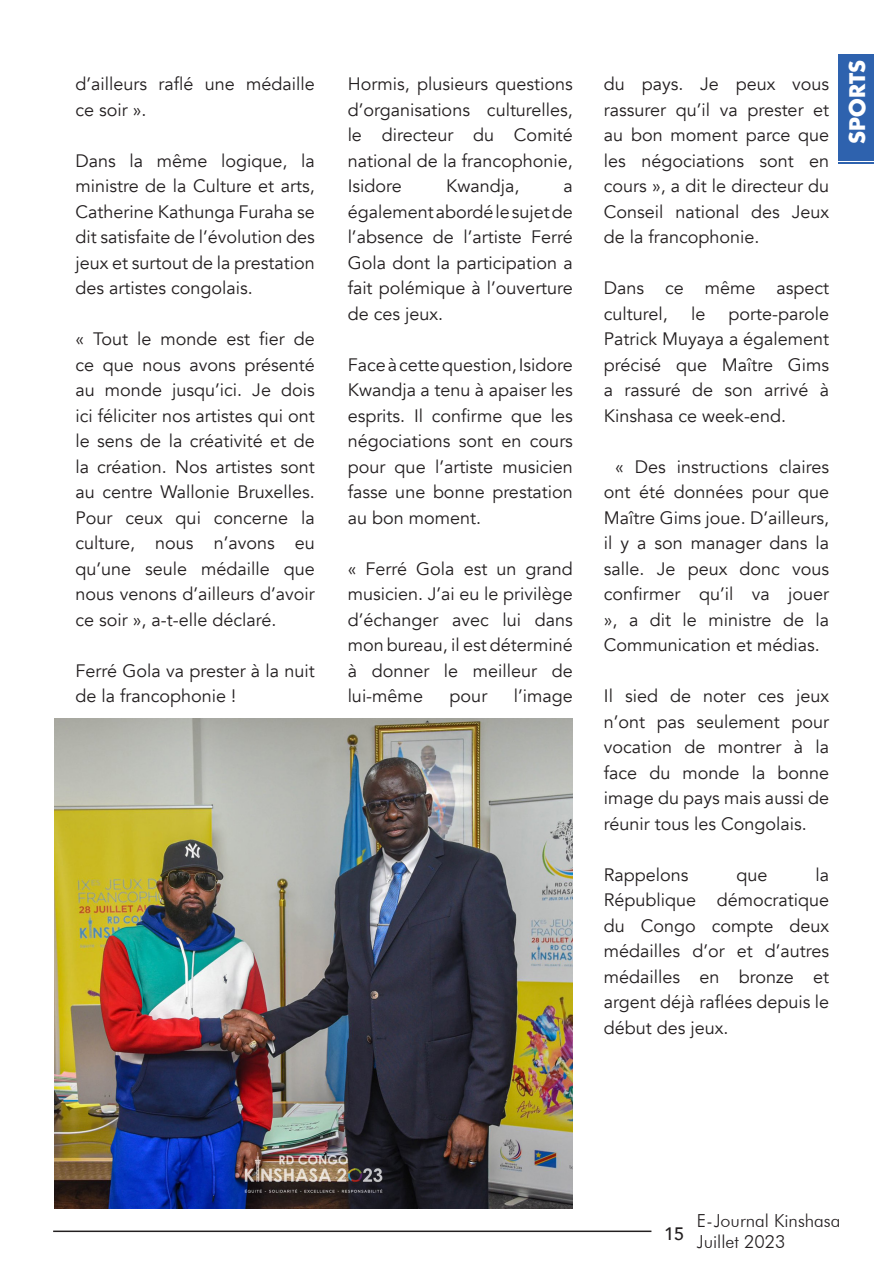
<style>
.page{position:relative;width:893px;height:1263px;background:#fff}
.page>*{position:absolute;margin:0;border:0;box-sizing:border-box;transform-origin:0 0}
.t1{font:700 21px "Futura LT";color:#fff}
.t2{font:18px/25.5px "Avenir";color:#231f20;text-align:justify}
.t3{font:300 18px/21.6px "Futura BT";color:#231f20}
.t4{font:500 18px "Avenir";color:#231f20}
</style>
<div class="page">
<div style="left:839px;top:54px;width:35px;height:100px;background:#2e62ae"></div>
<hr style="left:839px;top:162px;width:35px;height:1px;background:#2e62ae">
<hr style="left:839px;top:157px;width:35px;height:3px;background:#2e62ae">
<hr style="left:839px;top:155px;width:35px;height:1px;background:#2e62ae">
<hr style="left:53px;top:1230px;width:598px;height:2px;background:#231f20">
<img style="left:54px;top:719px;width:519px;height:490px">
<p class="t2" style="left:75px;top:72px;width:241px">d’ailleurs raflé une médaille ce soir ».</p>
<p class="t2" style="left:75px;top:148px;width:241px">Dans la même logique, la ministre de la Culture et arts, Catherine Kathunga Furaha se dit satisfaite de l’évolution des jeux et surtout de la prestation des artistes congolais.</p>
<p class="t2" style="left:75px;top:327px;width:241px">« Tout le monde est fier de ce que nous avons présenté au monde jusqu’ici. Je dois ici féliciter nos artistes qui ont le sens de la créativité et de la création. Nos artistes sont au centre Wallonie Bruxelles.<br>Pour ceux qui concerne la culture, nous n’avons eu qu’une seule médaille que nous venons d’ailleurs d’avoir ce soir », a-t-elle déclaré.</p>
<p class="t2" style="left:75px;top:658px;width:241px">Ferré Gola va prester à la nuit de la francophonie !</p>
<p class="t2" style="left:348px;top:72px;width:227px">Hormis, plusieurs questions d’organisations culturelles, le directeur du Comité national de la francophonie, Isidore</p>
<p class="t2" style="left:446px;top:174px;width:75px">Kwandja,</p>
<p class="t2" style="left:348px;top:174px;width:227px;text-indent:216px">a également abordé le sujet de l’absence de l’artiste Ferré Gola dont la participation a fait polémique à l’ouverture de ces jeux.</p>
<p class="t2" style="left:348px;top:352px;width:227px">Face à cette question, Isidore Kwandja a tenu à apaiser les esprits. Il confirme que les négociations sont en cours pour que l’artiste musicien fasse une bonne prestation au bon moment.</p>
<p class="t2" style="left:348px;top:556px;width:227px">« Ferré Gola est un grand musicien. J’ai eu le privilège d’échanger avec lui dans mon bureau, il est déterminé à donner le meilleur de lui-même</p>
<p class="t2" style="left:450px;top:684px;width:39px">pour</p>
<p class="t2" style="left:514px;top:684px;width:61px">l’image</p>
<p class="t2" style="left:604px;top:72px;width:227px">du pays. Je peux vous rassurer qu’il va prester et au bon moment parce que les négociations sont en cours », a dit le directeur du Conseil national des Jeux de la francophonie.</p>
<p class="t2" style="left:604px;top:276px;width:227px">Dans ce même aspect culturel,</p>
<p class="t2" style="left:604px;top:301px;width:227px;text-indent:125px">porte-parole Patrick Muyaya a également précisé que Maître Gims a rassuré de son arrivé à Kinshasa ce week-end.</p>
<p class="t2" style="left:604px;top:454px;width:227px;text-indent:11px">« Des instructions claires ont été données pour que Maître Gims joue. D’ailleurs, il y a son manager dans la salle. Je peux donc vous confirmer qu’il va jouer », a dit le ministre de la Communication et médias.</p>
<p class="t2" style="left:604px;top:684px;width:227px">Il sied de noter ces jeux n’ont pas seulement pour vocation de montrer à la face du monde la bonne image du pays mais aussi de réunir tous les Congolais.</p>
<p class="t2" style="left:604px;top:862px;width:86px">Rappelons</p>
<p class="t2" style="left:736px;top:862px;width:33px">que</p>
<p class="t2" style="left:691px;top:301px;width:16px">le</p>
<p class="t2" style="left:604px;top:862px;width:227px;text-indent:212px">la République démocratique du Congo compte deux médailles d’or et d’autres médailles en bronze et argent déjà raflées depuis le début des jeux.</p>
<p class="t1" style="left:843px;top:144px;width:85px;rotate:-90deg">SPORTS</p>
<p class="t4" style="left:664px;top:1218px;width:22px">15</p>
<p class="t3" style="left:697px;top:1209px;width:145px">E-Journal Kinshasa<br>Juillet 2023</p>
</div>
